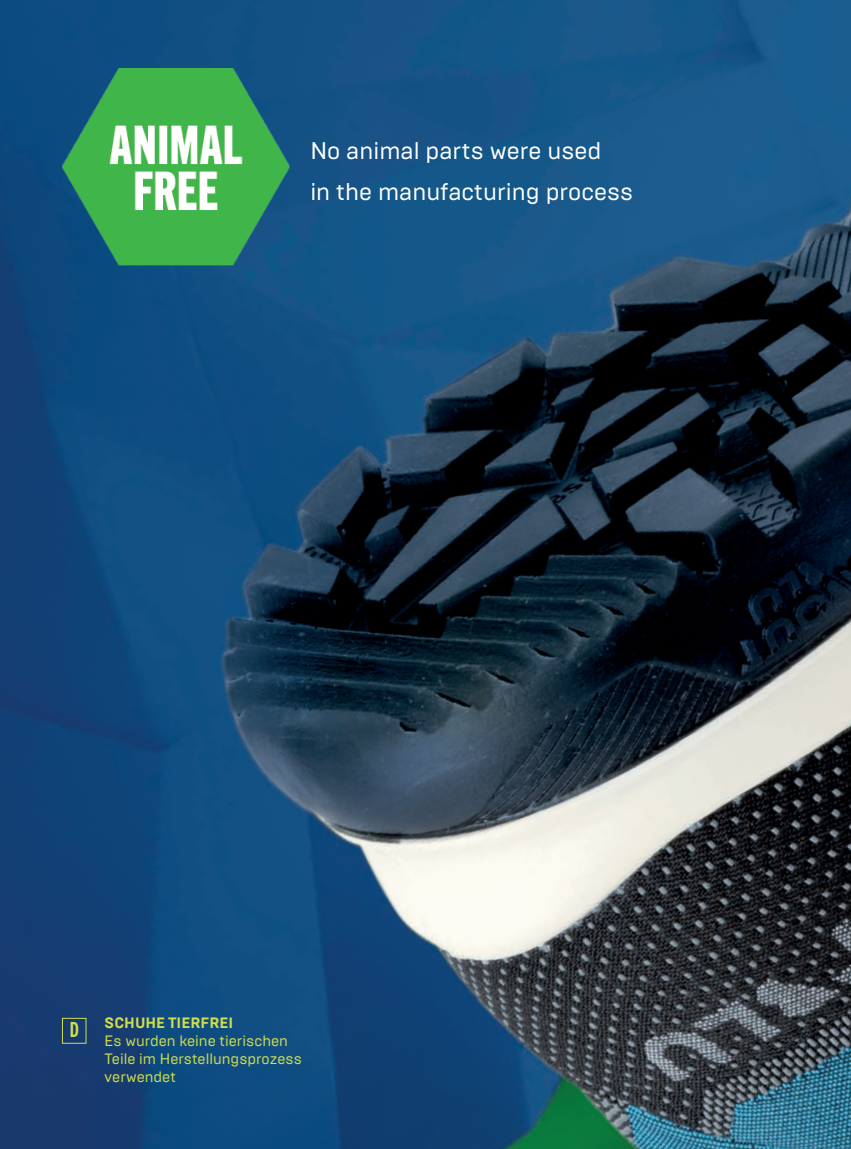
<style>
.page{position:relative;width:851px;height:1149px;background:#fff}
.page>*{position:absolute;margin:0;border:0;box-sizing:border-box;transform-origin:0 0}
.t1{font:24px/40.5px "Brutal Type";color:#fff}
.t2{font:21px "Trade Gothic Next LT Pro Bd Cm";color:#d1de4d}
.t3{font:15px/18px "Brutal Type";color:#d1de4d}
.t4{font:700 15px "Brutal Type";color:#d1de4d}
</style>
<div class="page">
<img style="left:0;top:0;width:850px;height:1149px">
<img style="left:62px;top:69px;width:227px;height:197px">
<div style="left:62px;top:1018px;width:24px;height:25px;border:1px solid #d1de4d"></div>
<h1 class="t1" style="left:310px;top:130px;width:324px">No animal parts were used<br>in the manufacturing process</h1>
<h2 class="t2" style="left:70px;top:1015px;width:11px">D</h2>
<p class="t4" style="left:105px;top:1013px;width:130px">SCHUHE TIERFREI</p>
<p class="t3" style="left:105px;top:1031px;width:199px">Es wurden keine tierischen<br>Teile im Herstellungsprozess verwendet</p>
</div>
